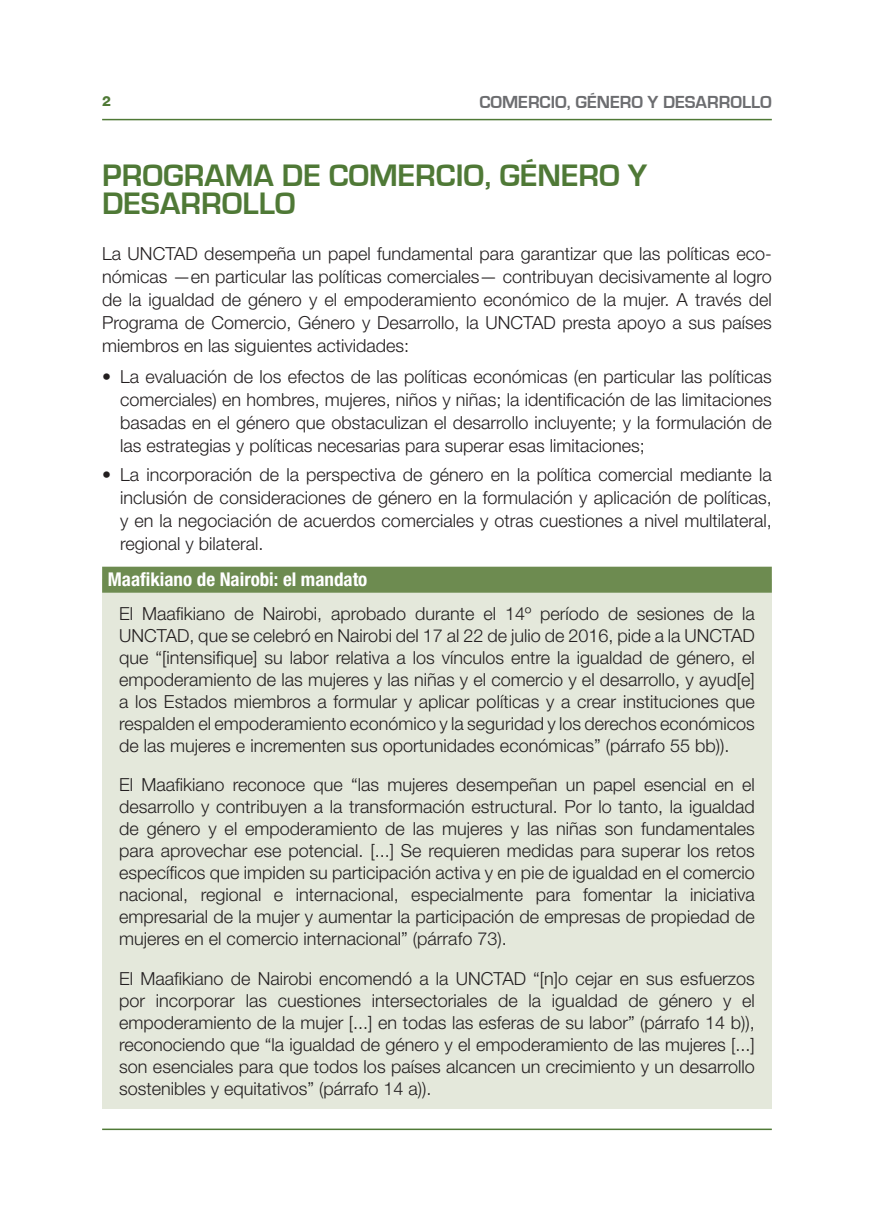
<style>
.page{position:relative;width:874px;height:1225px;background:#fff}
.page>*{position:absolute;margin:0;border:0;box-sizing:border-box;transform-origin:0 0}
.Titulo_verde{font:700 32px/28px "Eurostile";color:#4f7936}
.Titulo_figura{font:700 condensed 19px "Helvetica Neue LT Std";color:#fff}
.TEXT_BOX{font:300 18px/22px "Helvetica Neue LT Std";color:#231f20;text-align:justify}
.Body_text{font:300 18px/23px "Helvetica Neue LT Std";color:#231f20;text-align:justify}
.t1{font:700 18px "Eurostile";color:#6c6d70}
.t2{font:800 14px "Helvetica Neue LT Std";color:#4f7936}
</style>
<div class="page">
<div style="left:102px;top:579px;width:669px;height:529px;background:#e4e8db"></div>
<div style="left:102px;top:566px;width:669px;height:26px;background:#6d8b50"></div>
<hr style="left:102px;top:119px;width:669px;height:1px;background:#4f7936">
<hr style="left:102px;top:1128px;width:669px;height:2px;background:#4f7936">
<p class="t2" style="left:102px;top:93px;width:10px">2</p>
<p class="t1" style="left:479px;top:93px;width:294px">COMERCIO, GÉNERO Y DESARROLLO</p>
<p class="Titulo_verde" style="left:102px;top:162px;width:546px">PROGRAMA DE COMERCIO, GÉNERO Y<br>DESARROLLO</p>
<p class="Body_text" style="left:102px;top:241px;width:671px">La UNCTAD desempeña un papel fundamental para garantizar que las políticas eco&shy;nómicas —en particular las políticas comerciales— contribuyan decisivamente al logro de la igualdad de género y el empoderamiento económico de la mujer. A través del Programa de Comercio, Género y Desarrollo, la UNCTAD presta apoyo a sus países miembros en las siguientes actividades:</p>
<p class="TEXT_BOX" style="left:120px;top:365px;width:653px;line-height:23px;text-indent:-18px">• La evaluación de los efectos de las políticas económicas (en particular las políticas comerciales) en hombres, mujeres, niños y niñas; la identificación de las limitaciones basadas en el género que obstaculizan el desarrollo incluyente; y la formulación de las estrategias y políticas necesarias para superar esas limitaciones;</p>
<p class="TEXT_BOX" style="left:120px;top:462px;width:653px;line-height:23px;text-indent:-18px">• La incorporación de la perspectiva de género en la política comercial mediante la inclusión de consideraciones de género en la formulación y aplicación de políticas, y en la negociación de acuerdos comerciales y otras cuestiones a nivel multilateral, regional y bilateral.</p>
<p class="Titulo_figura" style="left:108px;top:567px;width:261px">Maafikiano de Nairobi: el mandato</p>
<p class="TEXT_BOX" style="left:119px;top:602px;width:637px">El Maafikiano de Nairobi, aprobado durante el 14º período de sesiones de la UNCTAD, que se celebró en Nairobi del 17 al 22 de julio de 2016, pide a la UNCTAD que “[intensifique] su labor relativa a los vínculos entre la igualdad de género, el empoderamiento de las mujeres y las niñas y el comercio y el desarrollo, y ayud[e] a los Estados miembros a formular y aplicar políticas y a crear instituciones que respalden el empoderamiento económico y la seguridad y los derechos económicos de las mujeres e incrementen sus oportunidades económicas” (párrafo 55 bb)).</p>
<p class="TEXT_BOX" style="left:119px;top:773px;width:637px">El Maafikiano reconoce que “las mujeres desempeñan un papel esencial en el desarrollo y contribuyen a la transformación estructural. Por lo tanto, la igualdad de género y el empoderamiento de las mujeres y las niñas son fundamentales para aprovechar ese potencial. [...] Se requieren medidas para superar los retos específicos que impiden su participación activa y en pie de igualdad en el comercio nacional, regional e internacional, especialmente para fomentar la iniciativa empresarial de la mujer y aumentar la participación de empresas de propiedad de mujeres en el comercio internacional” (párrafo 73).</p>
<p class="TEXT_BOX" style="left:119px;top:966px;width:637px">El Maafikiano de Nairobi encomendó a la UNCTAD “[n]o cejar en sus esfuerzos por incorporar las cuestiones intersectoriales de la igualdad de género y el empoderamiento de la mujer [...] en todas las esferas de su labor” (párrafo 14 b)), reconociendo que “la igualdad de género y el empoderamiento de las mujeres [...] son esenciales para que todos los países alcancen un crecimiento y un desarrollo sostenibles y equitativos” (párrafo 14 a)).</p>
</div>
